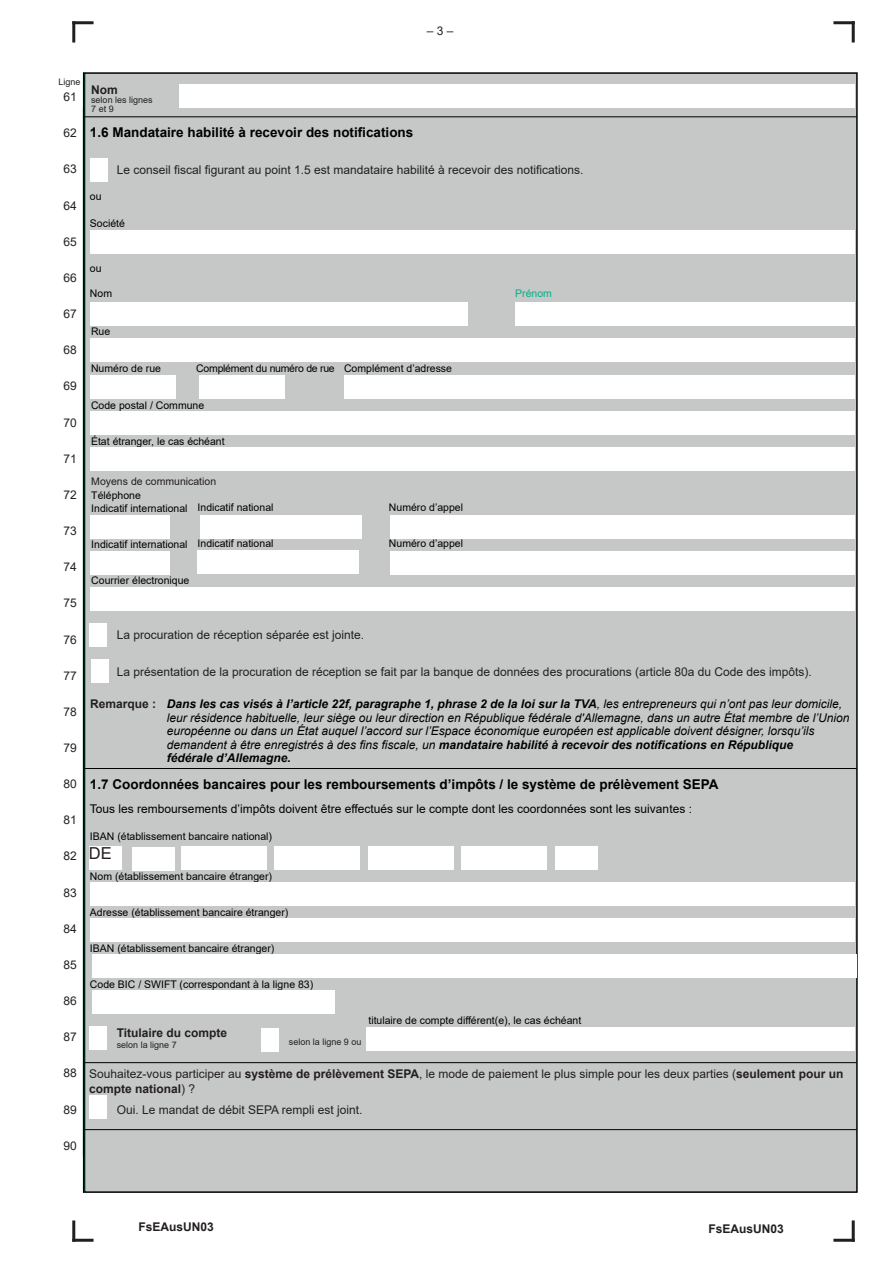
<style>
.page{position:relative;width:893px;height:1263px;background:#fff}
.page>*{position:absolute;margin:0;border:0;box-sizing:border-box;transform-origin:0 0}
.t1{font:16.5px "Arial";color:#231f20}
.t2{font:700 13.5px "Arial";color:#000}
.t3{font:12px/14.4px "Arial";color:#231f20}
.t4{font:italic 12px/13.5px "Arial";color:#000001}
.t5{font:12px "Arial";color:#000}
.t6{font:700 12px "Arial";color:#231f20}
.t7{font:10.5px/12.8px "Arial";color:#000001}
.t8{font:10.5px "Arial";letter-spacing:-.025em;color:#000001}
.t9{font:10.5px "Arial";color:#231f20}
.t10{font:10.5px "Arial";color:#05b085}
.t11{font:10.5px "Arial";color:#000}
.t12{font:9px/9px "Arial";color:#231f20}
.s1{font-weight:700;font-style:normal;color:#231f20}
.s2{font-weight:700}
</style>
<div class="page">
<div style="left:84px;top:72px;width:774px;height:1121px;background:#c6c8c8;border:2px solid #000001"></div>
<div style="left:132px;top:847px;width:43px;height:23px;background:#fff"></div>
<div style="left:89px;top:847px;width:32px;height:23px;background:#fff"></div>
<div style="left:179px;top:84px;width:676px;height:24px;background:#fff"></div>
<div style="left:90px;top:230px;width:765px;height:24px;background:#fff"></div>
<div style="left:90px;top:158px;width:17px;height:23px;background:#fff"></div>
<div style="left:90px;top:303px;width:378px;height:23px;background:#fff"></div>
<div style="left:90px;top:339px;width:765px;height:23px;background:#fff"></div>
<div style="left:90px;top:375px;width:85px;height:23px;background:#fff"></div>
<div style="left:200px;top:375px;width:85px;height:23px;background:#fff"></div>
<div style="left:344px;top:375px;width:511px;height:23px;background:#fff"></div>
<div style="left:90px;top:411px;width:765px;height:23px;background:#fff"></div>
<div style="left:90px;top:447px;width:765px;height:23px;background:#fff"></div>
<div style="left:515px;top:303px;width:340px;height:23px;background:#fff"></div>
<div style="left:90px;top:624px;width:17px;height:23px;background:#fff"></div>
<div style="left:92px;top:659px;width:17px;height:24px;background:#fff"></div>
<div style="left:90px;top:882px;width:765px;height:23px;background:#fff"></div>
<div style="left:90px;top:918px;width:765px;height:23px;background:#fff"></div>
<div style="left:92px;top:954px;width:765px;height:23px;background:#fff"></div>
<div style="left:92px;top:990px;width:242px;height:23px;background:#fff"></div>
<div style="left:90px;top:1026px;width:17px;height:24px;background:#fff"></div>
<div style="left:261px;top:1028px;width:18px;height:23px;background:#fff"></div>
<div style="left:90px;top:1096px;width:17px;height:23px;background:#fff"></div>
<div style="left:366px;top:1027px;width:489px;height:24px;background:#fff"></div>
<div style="left:181px;top:846px;width:85px;height:23px;background:#fff"></div>
<div style="left:275px;top:846px;width:85px;height:23px;background:#fff"></div>
<div style="left:368px;top:846px;width:85px;height:23px;background:#fff"></div>
<div style="left:462px;top:846px;width:85px;height:23px;background:#fff"></div>
<div style="left:555px;top:846px;width:43px;height:23px;background:#fff"></div>
<div style="left:91px;top:515px;width:79px;height:24px;background:#fff"></div>
<div style="left:91px;top:551px;width:79px;height:24px;background:#fff"></div>
<div style="left:91px;top:588px;width:764px;height:23px;background:#fff"></div>
<div style="left:200px;top:515px;width:161px;height:24px;background:#fff"></div>
<div style="left:198px;top:550px;width:161px;height:23px;background:#fff"></div>
<div style="left:390px;top:515px;width:465px;height:24px;background:#fff"></div>
<div style="left:390px;top:551px;width:465px;height:24px;background:#fff"></div>
<hr style="left:83px;top:72px;width:1px;height:1085px;background:#000001">
<hr style="left:83px;top:108px;width:1px;height:1085px;background:#000001">
<hr style="left:85px;top:768px;width:771px;height:1px;background:#000001">
<hr style="left:85px;top:116px;width:771px;height:1px;background:#000001">
<hr style="left:85px;top:1129px;width:771px;height:1px;background:#000001">
<hr style="left:85px;top:1062px;width:771px;height:1px;background:#000001">
<hr style="left:833px;top:21px;width:22px;height:3px;background:#231f20">
<hr style="left:852px;top:21px;width:3px;height:22px;background:#231f20">
<hr style="left:852px;top:1220px;width:3px;height:22px;background:#231f20">
<hr style="left:833px;top:1239px;width:22px;height:3px;background:#231f20">
<hr style="left:72px;top:21px;width:22px;height:3px;background:#231f20">
<hr style="left:72px;top:21px;width:3px;height:22px;background:#231f20">
<hr style="left:72px;top:1239px;width:22px;height:3px;background:#231f20">
<hr style="left:72px;top:1220px;width:3px;height:22px;background:#231f20">
<p class="t3" style="left:427px;top:24px;width:28px">– 3 –</p>
<p class="t12" style="left:59px;top:77px;width:24px">Ligne</p>
<p class="t3" style="left:64px;top:90px;width:15px">61</p>
<p class="t3" style="left:64px;top:126px;width:15px">62</p>
<p class="t3" style="left:64px;top:162px;width:15px">63</p>
<p class="t3" style="left:64px;top:198px;width:15px">64</p>
<p class="t3" style="left:64px;top:234px;width:15px">65</p>
<p class="t3" style="left:64px;top:270px;width:15px">66</p>
<p class="t3" style="left:64px;top:307px;width:15px">67</p>
<p class="t3" style="left:64px;top:343px;width:15px">68</p>
<p class="t3" style="left:64px;top:379px;width:15px">69</p>
<p class="t3" style="left:64px;top:415px;width:15px">70</p>
<p class="t3" style="left:64px;top:451px;width:15px">71</p>
<p class="t3" style="left:64px;top:487px;width:15px">72</p>
<p class="t3" style="left:64px;top:523px;width:15px">73</p>
<p class="t3" style="left:64px;top:560px;width:15px">74</p>
<p class="t3" style="left:64px;top:596px;width:15px">75</p>
<p class="t3" style="left:64px;top:632px;width:15px">76</p>
<p class="t3" style="left:64px;top:668px;width:15px">77</p>
<p class="t3" style="left:64px;top:704px;width:15px">78</p>
<p class="t3" style="left:64px;top:740px;width:15px">79</p>
<p class="t3" style="left:64px;top:777px;width:15px">80</p>
<p class="t3" style="left:64px;top:813px;width:15px">81</p>
<p class="t3" style="left:64px;top:849px;width:15px">82</p>
<p class="t3" style="left:64px;top:885px;width:15px">83</p>
<p class="t3" style="left:64px;top:921px;width:15px">84</p>
<p class="t3" style="left:64px;top:957px;width:15px">85</p>
<p class="t3" style="left:64px;top:993px;width:15px">86</p>
<p class="t3" style="left:64px;top:1030px;width:15px">87</p>
<p class="t3" style="left:64px;top:1066px;width:15px">88</p>
<p class="t3" style="left:64px;top:1102px;width:15px">89</p>
<p class="t3" style="left:64px;top:1138px;width:15px">90</p>
<p class="t6" style="left:91px;top:81px;width:28px">Nom</p>
<p class="t12" style="left:91px;top:95px;width:63px">selon les lignes<br>7 et 9</p>
<p class="t2" style="left:90px;top:122px;width:325px">1.6 Mandataire habilité à recevoir des notifications</p>
<p class="t11" style="left:90px;top:189px;width:13px">ou</p>
<p class="t3" style="left:117px;top:162px;width:468px">Le conseil fiscal figurant au point 1.5 est mandataire habilité à recevoir des notifications.</p>
<p class="t7" style="left:90px;top:217px;width:37px">Société</p>
<p class="t11" style="left:90px;top:261px;width:13px">ou</p>
<p class="t7" style="left:90px;top:287px;width:24px">Nom</p>
<p class="t7" style="left:91px;top:325px;width:21px">Rue</p>
<p class="t7" style="left:91px;top:362px;width:72px">Numéro de rue</p>
<p class="t8" style="left:196px;top:361px;width:257px">Complément du numéro de rue Complément d’adresse</p>
<p class="t7" style="left:91px;top:398px;width:115px">Code postal / Commune</p>
<p class="t7" style="left:91px;top:435px;width:135px">État étranger, le cas échéant</p>
<p class="t9" style="left:91px;top:474px;width:126px">Moyens de communication</p>
<p class="t7" style="left:91px;top:489px;width:98px">Téléphone<br>Indicatif international</p>
<p class="t7" style="left:91px;top:538px;width:98px">Indicatif international</p>
<p class="t7" style="left:198px;top:501px;width:77px">Indicatif national</p>
<p class="t7" style="left:198px;top:537px;width:77px">Indicatif national</p>
<p class="t7" style="left:389px;top:501px;width:76px">Numéro d’appel</p>
<p class="t7" style="left:389px;top:537px;width:76px">Numéro d’appel</p>
<p class="t7" style="left:91px;top:574px;width:100px">Courrier électronique</p>
<p class="t3" style="left:117px;top:628px;width:249px">La procuration de réception séparée est jointe.</p>
<p class="t10" style="left:515px;top:286px;width:38px">Prénom</p>
<p class="t3" style="left:117px;top:664px;width:697px">La présentation de la procuration de réception se fait par la banque de données des procurations (article 80a du Code des impôts).</p>
<p class="t4" style="left:167px;top:698px;width:684px;text-indent:-77px"><span class="s1">Remarque :</span> <span class="s2">Dans les cas visés à l’article 22f, paragraphe 1, phrase 2 de la loi sur la TVA</span>, les entrepreneurs qui n’ont pas leur domicile, leur résidence habituelle, leur siège ou leur direction en République fédérale d'Allemagne, dans un autre État membre de l’Union européenne ou dans un État auquel l’accord sur l’Espace économique européen est applicable doivent désigner, lorsqu’ils demandent à être enregistrés à des fins fiscale, un <span class="s2">mandataire habilité à recevoir des notifications en République<br>fédérale d’Allemagne.</span></p>
<p class="t2" style="left:90px;top:775px;width:630px">1.7 Coordonnées bancaires pour les remboursements d’impôts / le système de prélèvement SEPA</p>
<p class="t5" style="left:90px;top:800px;width:604px">Tous les remboursements d’impôts doivent être effectués sur le compte dont les coordonnées sont les suivantes :</p>
<p class="t7" style="left:90px;top:829px;width:184px">IBAN (établissement bancaire national)</p>
<h1 class="t1" style="left:89px;top:841px;width:24px">DE</h1>
<p class="t7" style="left:90px;top:870px;width:184px">Nom (établissement bancaire étranger)</p>
<p class="t7" style="left:90px;top:906px;width:200px">Adresse (établissement bancaire étranger)</p>
<p class="t7" style="left:90px;top:942px;width:186px">IBAN (établissement bancaire étranger)</p>
<p class="t7" style="left:90px;top:978px;width:225px">Code BIC / SWIFT (correspondant à la ligne 83)</p>
<p class="t7" style="left:368px;top:1014px;width:214px">titulaire de compte différent(e), le cas échéant</p>
<p class="t6" style="left:117px;top:1024px;width:112px">Titulaire du compte</p>
<p class="t12" style="left:117px;top:1040px;width:62px">selon la ligne 7</p>
<p class="t12" style="left:289px;top:1037px;width:74px">selon la ligne 9 ou</p>
<p class="t3" style="left:89px;top:1067px;width:756px">Souhaitez-vous participer au <span class="s2">système de prélèvement SEPA</span>, le mode de paiement le plus simple pour les deux parties (<span class="s2">seulement pour un compte national</span>) ?</p>
<p class="t3" style="left:117px;top:1102px;width:247px">Oui. Le mandat de débit SEPA rempli est joint.</p>
<p class="t6" style="left:139px;top:1219px;width:77px">FsEAusUN03</p>
<p class="t6" style="left:708px;top:1220px;width:77px">FsEAusUN03</p>
</div>
